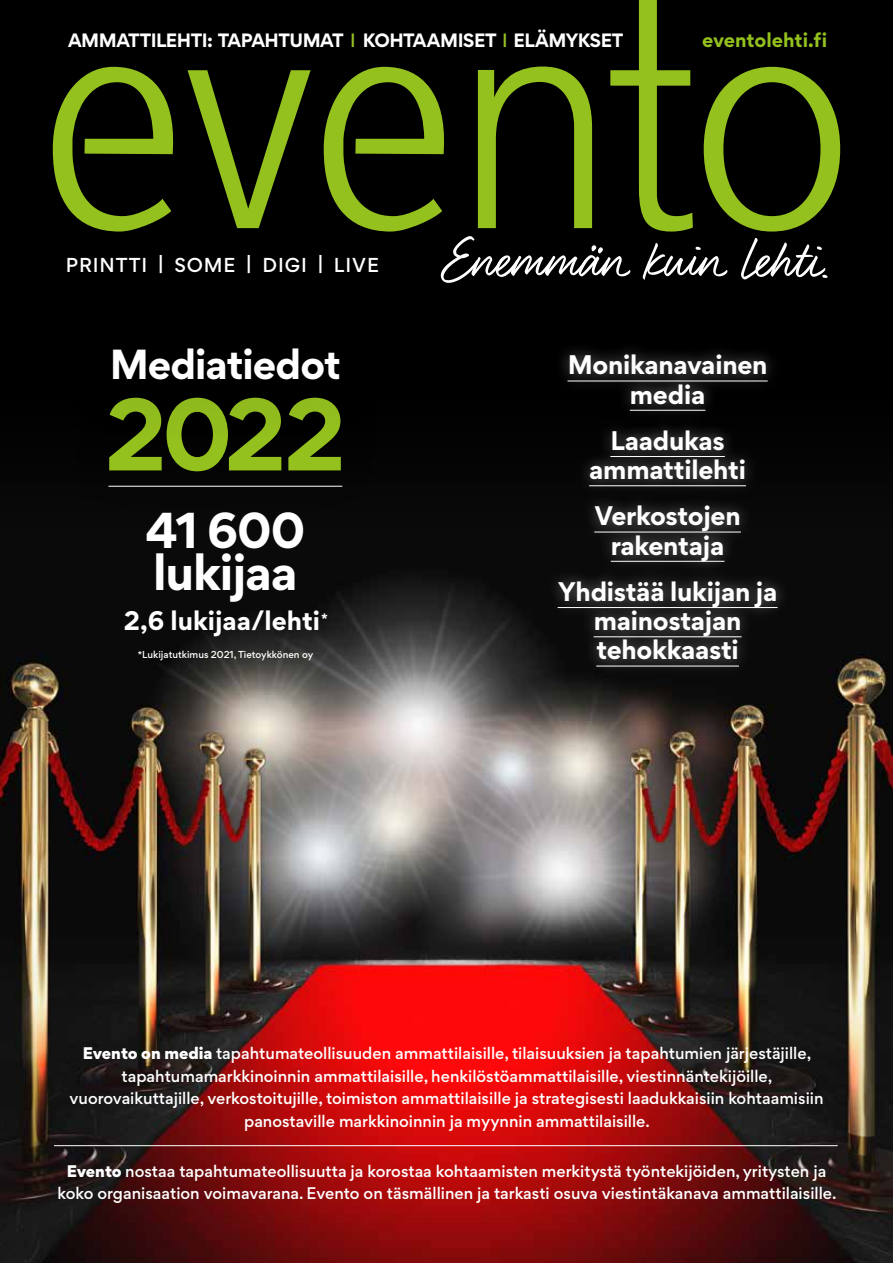
<style>
.page{position:relative;width:893px;height:1263px;background:#000}
.page>*{position:absolute;margin:0;border:0;box-sizing:border-box;transform-origin:0 0}
.t1{font:700 91.5px "Gordita";color:#95c11f}
.t2{font:60px "Felt That";letter-spacing:.01em;color:#fff}
.t3{font:700 45px/42px "Gordita";letter-spacing:-.025em;color:#fff}
.t4{font:700 37.5px "Gordita";letter-spacing:-.025em;color:#fff}
.t5{font:700 24px/29.2px "Gordita";letter-spacing:-.01em;color:#fff;text-align:center}
.t6{font:500 18px "Gordita";letter-spacing:.05em;color:#fff}
.t7{font:700 18px "Gordita";color:#95c11f}
.t8{font:700 17.25px "Gordita";letter-spacing:-.03em;color:#fff}
.t9{font:500 15px/22.5px "Gordita";color:#fff;text-align:center}
.t10{font:500 9px "Gordita";color:#fff}
.s1{font-weight:500;color:#95c11f}
.s2{font-weight:900}
</style>
<div class="page">
<img style="left:0;top:568px;width:893px;height:695px">
<svg style="left:53px;top:0;width:787px;height:232px"></svg>
<hr style="left:54px;top:1145px;width:784px;height:1px;background:#fff">
<div style="left:546px;top:341px;width:244px;height:339px;background:#fff;opacity:.41"></div>
<hr style="left:567px;top:381px;width:201px;height:1px;background:#fff">
<hr style="left:630px;top:410px;width:75px;height:1px;background:#fff">
<hr style="left:610px;top:456px;width:115px;height:1px;background:#fff">
<hr style="left:589px;top:485px;width:157px;height:1px;background:#fff">
<hr style="left:594px;top:532px;width:147px;height:1px;background:#fff">
<hr style="left:611px;top:561px;width:113px;height:1px;background:#fff">
<hr style="left:558px;top:607px;width:219px;height:1px;background:#fff">
<hr style="left:594px;top:636px;width:148px;height:1px;background:#fff">
<hr style="left:596px;top:666px;width:143px;height:1px;background:#fff">
<hr style="left:108px;top:486px;width:234px;height:1px;background:#fff">
<p class="t8" style="left:68px;top:26px;width:557px">AMMATTILEHTI: TAPAHTUMAT <span class="s1">I</span> KOHTAAMISET <span class="s1">I</span> ELÄMYKSET</p>
<p class="t7" style="left:702px;top:25px;width:126px">eventolehti.fi</p>
<p class="t6" style="left:66px;top:252px;width:315px">PRINTTI | SOME | DIGI | LIVE</p>
<h3 class="t4" style="left:110px;top:334px;width:233px">Mediatiedot</h3>
<h1 class="t1" style="left:105px;top:362px;width:242px">2022</h1>
<h3 class="t3" style="left:145px;top:508px;width:161px">41 600 lukijaa</h3>
<h3 class="t5" style="left:124px;top:606px;width:205px">2,6 lukijaa/lehti<sup>*</sup></h3>
<p class="t10" style="left:138px;top:648px;width:177px">*Lukijatutkimus 2021, Tietoykkönen oy</p>
<h2 class="t2" style="left:443px;top:223px;width:386px">Enemmän kuin lehti.</h2>
<h3 class="t5" style="left:568px;top:350px;width:201px">Monikanavainen media</h3>
<h3 class="t5" style="left:589px;top:425px;width:158px">Laadukas ammattilehti</h3>
<h3 class="t5" style="left:594px;top:501px;width:148px">Verkostojen rakentaja</h3>
<h3 class="t5" style="left:558px;top:576px;width:221px">Yhdistää lukijan ja mainostajan tehokkaasti</h3>
<p class="t9" style="left:69px;top:1042px;width:755px"><span class="s2">Evento on media</span> tapahtumateollisuuden ammattilaisille, tilaisuuksien ja tapahtumien järjestäjille, tapahtumamarkkinoinnin ammattilaisille, henkilöstöammattilaisille, viestinnäntekijöille, vuorovaikuttajille, verkostoitujille, toimiston ammattilaisille ja strategisesti laadukkaisiin kohtaamisiin panostaville markkinoinnin ja myynnin ammattilaisille.</p>
<p class="t9" style="left:58px;top:1159px;width:780px"><span class="s2">Evento</span> nostaa tapahtumateollisuutta ja korostaa kohtaamisten merkitystä työntekijöiden, yritysten ja koko organisaation voimavarana. Evento on täsmällinen ja tarkasti osuva viestintäkanava ammattilaisille.</p>
</div>
